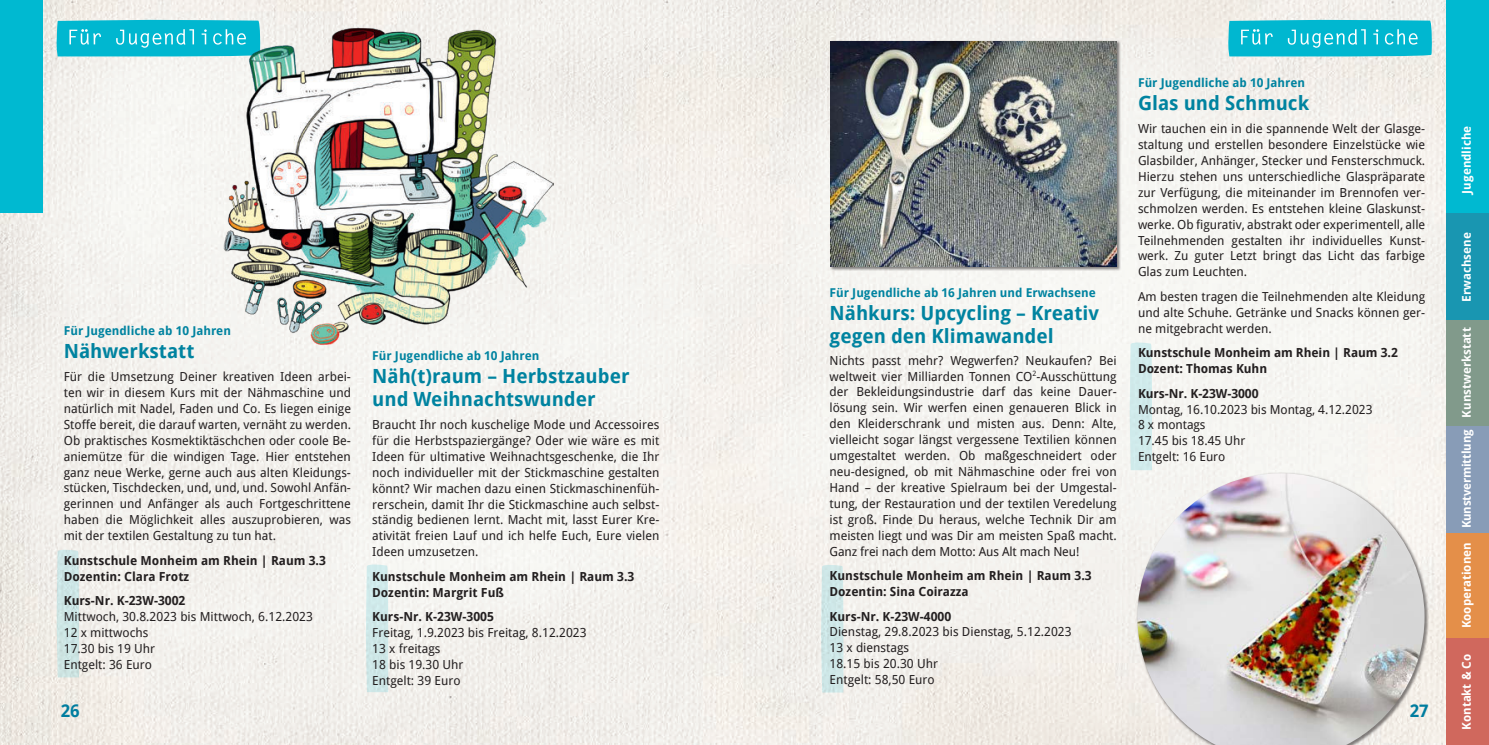
<style>
.page{position:relative;width:1489px;height:745px;background:#fff}
.page>*{position:absolute;margin:0;border:0;box-sizing:border-box;transform-origin:0 0}
.t1{font:700 19.5px/23.1px "Droid Sans";color:#0083a0}
.t2{font:700 17.25px "Droid Sans";color:#007d9f}
.t3{font:12.45px/15.9px "Droid Sans";color:#231f20;text-align:justify}
.t4{font:700 12.45px/15.9px "Droid Sans";color:#231f20}
.t5{font:700 12.15px "Droid Sans";color:#0083a0}
.t6{font:700 12px "Droid Sans";color:#fff}
.t7{font:700 12px "Droid Sans";letter-spacing:-.02em;color:#fff}
</style>
<div class="page">
<img style="left:0;top:0;width:1446px;height:744px">
<svg style="left:57px;top:20px;width:203px;height:36px"></svg>
<svg style="left:1228px;top:20px;width:203px;height:36px"></svg>
<div style="left:1446px;top:531px;width:42px;height:107px;background:#e48f49"></div>
<div style="left:1446px;top:0;width:42px;height:531px;background:#889cb7"></div>
<div style="left:1446px;top:638px;width:42px;height:106px;background:#d0685d"></div>
<div style="left:1446px;top:0;width:42px;height:425px;background:#819a8b"></div>
<div style="left:1446px;top:0;width:42px;height:319px;background:#1996b1"></div>
<div style="left:1446px;top:0;width:42px;height:213px;background:#00b9d1"></div>
<div style="left:0;top:0;width:43px;height:213px;background:#00b9d1"></div>
<svg style="left:1129px;top:341px;width:22px;height:129px"></svg>
<div style="left:1136px;top:472px;width:292px;height:272px;background:#231f20;opacity:.55"></div>
<img style="left:1137px;top:473px;width:287px;height:271px">
<svg style="left:821px;top:563px;width:22px;height:129px"></svg>
<div style="left:829px;top:40px;width:292px;height:231px;background:#231f20;opacity:.55"></div>
<img style="left:830px;top:41px;width:286px;height:225px">
<svg style="left:57px;top:548px;width:22px;height:129px"></svg>
<svg style="left:366px;top:562px;width:22px;height:129px"></svg>
<img style="left:221px;top:22px;width:332px;height:327px">
<p class="t5" style="left:64px;top:325px;width:169px">Für Jugendliche ab 10 Jahren</p>
<h1 class="t1" style="left:64px;top:341px;width:132px">Nähwerkstatt</h1>
<p class="t3" style="left:64px;top:369px;width:289px">Für die Umsetzung Deiner kreativen Ideen arbei&shy;ten wir in diesem Kurs mit der Nähmaschine und natürlich mit Nadel, Faden und Co. Es liegen einige Stoffe bereit, die darauf warten, vernäht zu werden.<br>Ob praktisches Kosmektiktäschchen oder coole Be&shy;aniemütze für die windigen Tage. Hier entstehen ganz neue Werke, gerne auch aus alten Kleidungs&shy;stücken, Tischdecken, und, und, und. Sowohl Anfän&shy;gerinnen und Anfänger als auch Fortgeschrittene haben die Möglichkeit alles auszuprobieren, was mit der textilen Gestaltung zu tun hat.</p>
<p class="t4" style="left:64px;top:553px;width:264px">Kunstschule Monheim am Rhein | Raum 3.3<br>Dozentin: Clara Frotz</p>
<p class="t4" style="left:64px;top:593px;width:123px">Kurs-Nr. K-23W-3002</p>
<p class="t3" style="left:64px;top:609px;width:251px;text-align:left">Mittwoch, 30.8.2023 bis Mittwoch, 6.12.2023<br>12 x mittwochs<br>17.30 bis 19 Uhr<br>Entgelt: 36 Euro</p>
<h2 class="t2" style="left:61px;top:703px;width:21px">26</h2>
<p class="t5" style="left:372px;top:350px;width:169px">Für Jugendliche ab 10 Jahren</p>
<h1 class="t1" style="left:372px;top:366px;width:259px">Näh(t)raum – Herbstzauber und Weihnachtswunder</h1>
<p class="t3" style="left:372px;top:417px;width:289px">Braucht Ihr noch kuschelige Mode und Accessoires für die Herbstspaziergänge? Oder wie wäre es mit Ideen für ultimative Weihnachtsgeschenke, die Ihr noch individueller mit der Stickmaschine gestalten könnt? Wir machen dazu einen Stickmaschinenfüh&shy;rerschein, damit Ihr die Stickmaschine auch selbst&shy;ständig bedienen lernt. Macht mit, lasst Eurer Kre&shy;ativität freien Lauf und ich helfe Euch, Eure vielen Ideen umzusetzen.</p>
<p class="t4" style="left:372px;top:569px;width:264px">Kunstschule Monheim am Rhein | Raum 3.3<br>Dozentin: Margrit Fuß</p>
<p class="t4" style="left:372px;top:609px;width:123px">Kurs-Nr. K-23W-3005</p>
<p class="t3" style="left:372px;top:625px;width:216px;text-align:left">Freitag, 1.9.2023 bis Freitag, 8.12.2023<br>13 x freitags<br>18 bis 19.30 Uhr<br>Entgelt: 39 Euro</p>
<p class="t5" style="left:829px;top:287px;width:268px">Für Jugendliche ab 16 Jahren und Erwachsene</p>
<h1 class="t1" style="left:829px;top:303px;width:271px">Nähkurs: Upcycling – Kreativ gegen den Klimawandel</h1>
<p class="t3" style="left:829px;top:353px;width:289px">Nichts passt mehr? Wegwerfen? Neukaufen? Bei weltweit vier Milliarden Tonnen CO<sup>2</sup>-Ausschüttung der Bekleidungsindustrie darf das keine Dauer&shy;lösung sein. Wir werfen einen genaueren Blick in den Kleiderschrank und misten aus. Denn: Alte, vielleicht sogar längst vergessene Textilien können umgestaltet werden. Ob maßgeschneidert oder neu-designed, ob mit Nähmaschine oder frei von Hand – der kreative Spielraum bei der Umgestal&shy;tung, der Restauration und der textilen Veredelung ist groß. Finde Du heraus, welche Technik Dir am meisten liegt und was Dir am meisten Spaß macht.<br>Ganz frei nach dem Motto: Aus Alt mach Neu!</p>
<p class="t4" style="left:829px;top:568px;width:264px">Kunstschule Monheim am Rhein | Raum 3.3<br>Dozentin: Sina Coirazza</p>
<p class="t4" style="left:829px;top:609px;width:123px">Kurs-Nr. K-23W-4000</p>
<p class="t3" style="left:829px;top:624px;width:243px;text-align:left">Dienstag, 29.8.2023 bis Dienstag, 5.12.2023<br>13 x dienstags<br>18.15 bis 20.30 Uhr<br>Entgelt: 58,50 Euro</p>
<p class="t5" style="left:1137px;top:77px;width:169px">Für Jugendliche ab 10 Jahren</p>
<h1 class="t1" style="left:1137px;top:93px;width:173px">Glas und Schmuck</h1>
<p class="t3" style="left:1137px;top:122px;width:289px">Wir tauchen ein in die spannende Welt der Glasge&shy;staltung und erstellen besondere Einzelstücke wie Glasbilder, Anhänger, Stecker und Fensterschmuck.<br>Hierzu stehen uns unterschiedliche Glaspräparate zur Verfügung, die miteinander im Brennofen ver&shy;schmolzen werden. Es entstehen kleine Glaskunst&shy;werke. Ob figurativ, abstrakt oder experimentell, alle Teilnehmenden gestalten ihr individuelles Kunst&shy;werk. Zu guter Letzt bringt das Licht das farbige Glas zum Leuchten.</p>
<p class="t3" style="left:1137px;top:289px;width:289px">Am besten tragen die Teilnehmenden alte Kleidung und alte Schuhe. Getränke und Snacks können ger&shy;ne mitgebracht werden.</p>
<p class="t4" style="left:1137px;top:346px;width:261px">Kunstschule Monheim am Rhein | Raum 3.2<br>Dozent: Thomas Kuhn</p>
<p class="t4" style="left:1137px;top:386px;width:122px">Kurs-Nr. K-23W-3000</p>
<p class="t3" style="left:1137px;top:402px;width:236px;text-align:left">Montag, 16.10.2023 bis Montag, 4.12.2023<br>8 x montags<br>17.45 bis 18.45 Uhr<br>Entgelt: 16 Euro</p>
<h2 class="t2" style="left:1409px;top:703px;width:21px">27</h2>
<p class="t6" style="left:1461px;top:193px;width:69px;rotate:-90deg">Jugendliche</p>
<p class="t6" style="left:1461px;top:301px;width:71px;rotate:-90deg">Erwachsene</p>
<p class="t6" style="left:1461px;top:417px;width:92px;rotate:-90deg">Kunstwerkstatt</p>
<p class="t7" style="left:1461px;top:528px;width:100px;rotate:-90deg">Kunstvermittlung</p>
<p class="t6" style="left:1461px;top:628px;width:88px;rotate:-90deg">Kooperationen</p>
<p class="t6" style="left:1461px;top:729px;width:77px;rotate:-90deg">Kontakt &amp; Co</p>
</div>
